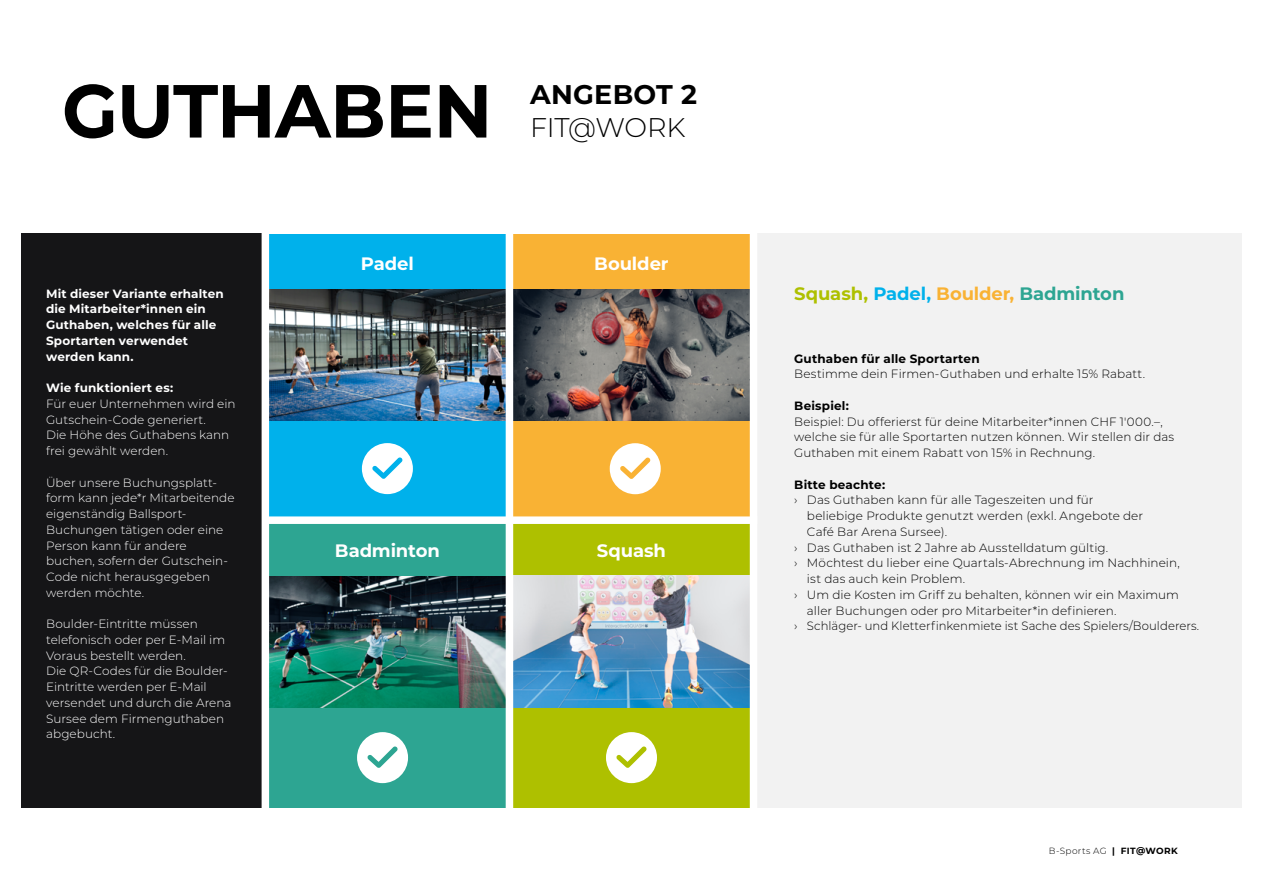
<style>
.page{position:relative;width:1263px;height:893px;background:#fff}
.page>*{position:absolute;margin:0;border:0;box-sizing:border-box;transform-origin:0 0}
.t1{font:700 75px "Montserrat";letter-spacing:-.01em;color:#000}
.t2{font:700 27px "Montserrat";letter-spacing:.01em;color:#000}
.t3{font:300 27px "Montserrat";letter-spacing:-.005em;color:#000}
.t4{font:700 18px "Montserrat";letter-spacing:-.005em;color:#2da592}
.t5{font:700 18px "Montserrat";letter-spacing:-.005em;color:#fff}
.t6{font:300 12px/15.8px "Montserrat";letter-spacing:.005em;color:#000}
.t7{font:300 12px/15.8px "Montserrat";letter-spacing:.005em;color:#fff}
.t8{font:700 12px/15.8px "Montserrat";letter-spacing:.01em;color:#fff}
.t9{font:700 12px "Montserrat";letter-spacing:.015em;color:#000}
.t10{font:300 9px "Montserrat";letter-spacing:.04em;color:#000}
.s1{color:#aec000}
.s2{color:#00b1eb}
.s3{color:#f9b234}
.s4{font-weight:700}
</style>
<div class="page">
<div style="left:509px;top:378px;width:244px;height:142px;background:#f9b234"></div>
<div style="left:265px;top:421px;width:244px;height:95px;background:#00b1eb"></div>
<div style="left:753px;top:234px;width:489px;height:574px;background:#f2f2f2"></div>
<div style="left:265px;top:234px;width:244px;height:55px;background:#00b1eb"></div>
<div style="left:265px;top:591px;width:244px;height:217px;background:#2da592"></div>
<img style="left:269px;top:289px;width:237px;height:132px">
<div style="left:509px;top:707px;width:244px;height:101px;background:#aec000"></div>
<div style="left:509px;top:520px;width:244px;height:55px;background:#aec000"></div>
<img style="left:269px;top:575px;width:481px;height:132px">
<div style="left:265px;top:520px;width:244px;height:55px;background:#2da592"></div>
<div style="left:509px;top:234px;width:244px;height:55px;background:#f9b234"></div>
<img style="left:513px;top:289px;width:237px;height:132px">
<div style="left:506px;top:225px;width:7px;height:592px;background:#fff"></div>
<div style="left:265px;top:516px;width:492px;height:8px;background:#fff"></div>
<div style="left:21px;top:234px;width:244px;height:574px;background:#151517"></div>
<div style="left:262px;top:228px;width:7px;height:593px;background:#fff"></div>
<div style="left:750px;top:228px;width:7px;height:593px;background:#fff"></div>
<svg style="left:362px;top:443px;width:51px;height:51px"></svg>
<svg style="left:357px;top:732px;width:51px;height:51px"></svg>
<svg style="left:610px;top:443px;width:51px;height:51px"></svg>
<svg style="left:606px;top:732px;width:51px;height:51px"></svg>
<h1 class="t1" style="left:62px;top:57px;width:432px">GUTHABEN</h1>
<h2 class="t2" style="left:530px;top:75px;width:168px">ANGEBOT 2</h2>
<h2 class="t3" style="left:530px;top:109px;width:157px">FIT@WORK</h2>
<p class="t8" style="left:46px;top:285px;width:179px">Mit dieser Variante erhalten die Mitarbeiter*innen ein<br>Guthaben, welches für alle<br>Sportarten verwendet werden kann.</p>
<p class="t8" style="left:46px;top:379px;width:129px">Wie funktioniert es:</p>
<p class="t7" style="left:46px;top:395px;width:191px">Für euer Unternehmen wird ein<br>Gutschein-Code generiert.<br>Die Höhe des Guthabens kann frei gewählt werden.</p>
<p class="t7" style="left:46px;top:474px;width:190px">Über unsere Buchungsplatt&shy;form kann jede*r Mitarbeitende eigenständig Ballsport-<br>Buchungen tätigen oder eine<br>Person kann für andere buchen, sofern der Gutschein-<br>Code nicht herausgegeben werden möchte.</p>
<p class="t7" style="left:46px;top:616px;width:187px">Boulder-Eintritte müssen telefonisch oder per E-Mail im<br>Voraus bestellt werden.<br>Die QR-Codes für die Boulder-<br>Eintritte werden per E-Mail versendet und durch die Arena<br>Sursee dem Firmenguthaben abgebucht.</p>
<h3 class="t5" style="left:361px;top:251px;width:54px">Padel</h3>
<h3 class="t5" style="left:594px;top:251px;width:76px">Boulder</h3>
<h3 class="t5" style="left:335px;top:537px;width:107px">Badminton</h3>
<h3 class="t5" style="left:597px;top:537px;width:71px">Squash</h3>
<h3 class="t4" style="left:794px;top:280px;width:332px"><span class="s1">Squash,</span> <span class="s2">Padel,</span> <span class="s3">Boulder,</span> Badminton</h3>
<p class="t9" style="left:794px;top:350px;width:187px">Guthaben für alle Sportarten</p>
<p class="t6" style="left:794px;top:366px;width:352px">Bestimme dein Firmen-Guthaben und erhalte 15% Rabatt.</p>
<p class="t9" style="left:794px;top:397px;width:56px">Beispiel:</p>
<p class="t6" style="left:794px;top:413px;width:382px">Beispiel: Du offerierst für deine Mitarbeiter*innen CHF 1'000.–, welche sie für alle Sportarten nutzen können. Wir stellen dir das<br>Guthaben mit einem Rabatt von 15% in Rechnung.</p>
<p class="t9" style="left:794px;top:476px;width:92px">Bitte beachte:</p>
<p class="t6" style="left:794px;top:492px;width:301px">› Das Guthaben kann für alle Tageszeiten und für</p>
<p class="t6" style="left:807px;top:508px;width:338px">beliebige Produkte genutzt werden (exkl. Angebote der</p>
<p class="t6" style="left:807px;top:523px;width:142px">Café Bar Arena Sursee).</p>
<p class="t6" style="left:794px;top:539px;width:316px">› Das Guthaben ist 2 Jahre ab Ausstelldatum gültig.</p>
<p class="t6" style="left:794px;top:555px;width:387px">› Möchtest du lieber eine Quartals-Abrechnung im Nachhinein,</p>
<p class="t6" style="left:807px;top:571px;width:160px">ist das auch kein Problem.</p>
<p class="t6" style="left:794px;top:586px;width:386px">› Um die Kosten im Griff zu behalten, können wir ein Maximum</p>
<p class="t6" style="left:807px;top:602px;width:311px">aller Buchungen oder pro Mitarbeiter*in definieren.</p>
<p class="t6" style="left:794px;top:618px;width:407px">› Schläger- und Kletterfinkenmiete ist Sache des Spielers/Boulderers.</p>
<p class="t10" style="left:1049px;top:844px;width:131px">B-Sports AG <span class="s4">| FIT@WORK</span></p>
</div>
